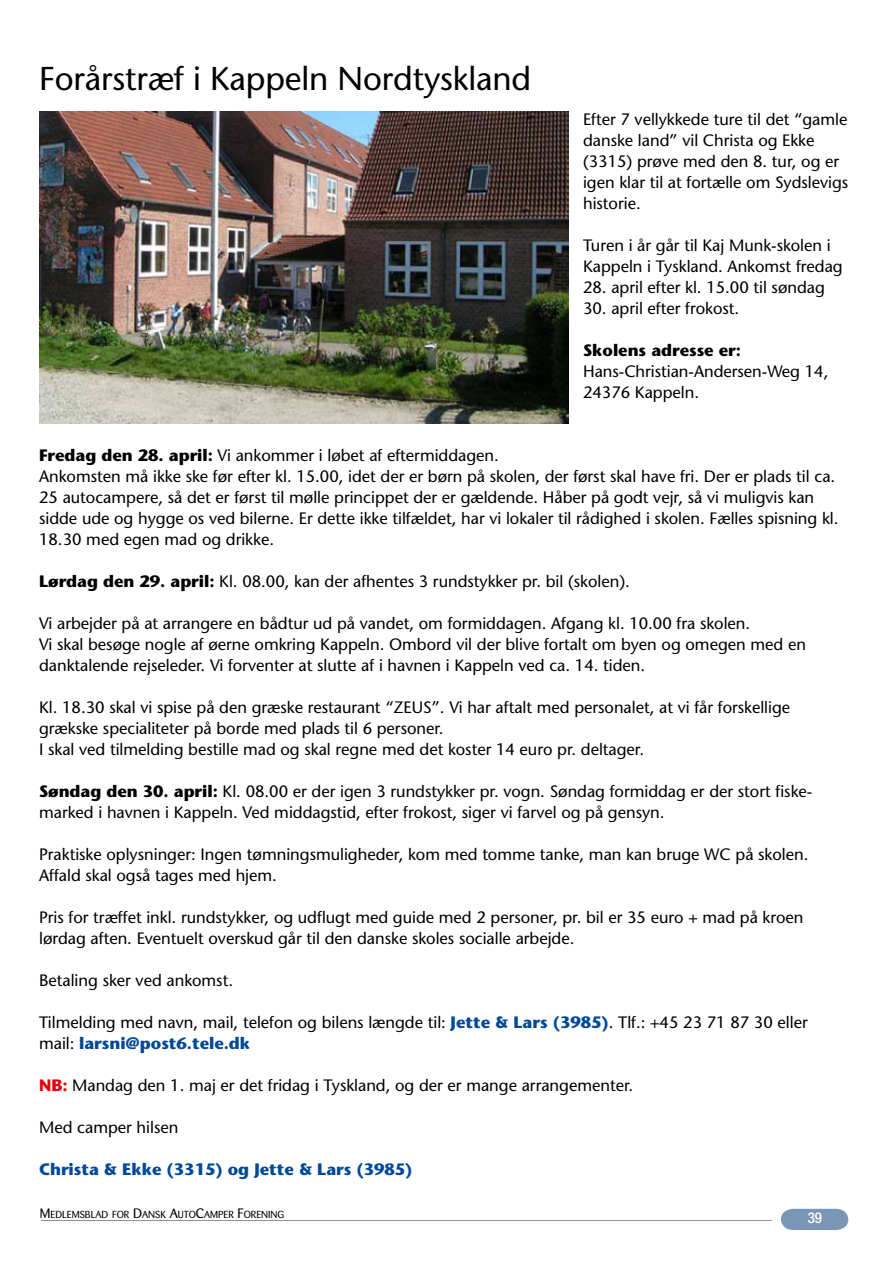
<style>
.page{position:relative;width:893px;height:1263px;background:#fff}
.page>*{position:absolute;margin:0;border:0;box-sizing:border-box;transform-origin:0 0}
.t1{font:33px "Stone Sans";letter-spacing:-.005em;color:#000}
.t2{font:16.5px/21px "Stone Sans";color:#000}
.t3{font:700 16.5px "Stone Sans";color:#004999}
.t4{font:700 16.5px "Stone Sans";color:#000}
.t5{font:500 condensed 15px "Helvetica Neue LT Std";color:#fff}
.t6{font:10.2px "Barmeno";color:#000}
.s1{font-weight:700}
.s2{font-weight:700;color:#004999}
.s3{font-weight:700;color:#e3000c}
.s4{font-size:13.5px}
</style>
<div class="page">
<img style="left:39px;top:111px;width:529px;height:312px">
<svg style="left:781px;top:1209px;width:67px;height:21px"></svg>
<hr style="left:41px;top:1220px;width:731px;height:1px;background:#7b95b6">
<h1 class="t1" style="left:39px;top:58px;width:494px">Forårstræf i Kappeln Nordtyskland</h1>
<p class="t2" style="left:583px;top:109px;width:267px">Efter 7 vellykkede ture til det “gamle danske land” vil Christa og Ekke (3315) prøve med den 8. tur, og er igen klar til at fortælle om Sydslevigs historie.</p>
<p class="t2" style="left:583px;top:235px;width:261px">Turen i år går til Kaj Munk-skolen i<br>Kappeln i Tyskland. Ankomst fredag</p>
<p class="t2" style="left:583px;top:277px;width:243px">28. april efter kl. 15.00 til søndag</p>
<p class="t2" style="left:583px;top:298px;width:158px">30. april efter frokost.</p>
<p class="t4" style="left:583px;top:340px;width:159px">Skolens adresse er:</p>
<p class="t2" style="left:583px;top:361px;width:247px">Hans-Christian-Andersen-Weg 14,<br>24376 Kappeln.</p>
<p class="t2" style="left:39px;top:445px;width:801px"><span class="s1">Fredag den 28. april:</span> Vi ankommer i løbet af eftermiddagen.<br>Ankomsten må ikke ske før efter kl. 15.00, idet der er børn på skolen, der først skal have fri. Der er plads til ca.<br>25 autocampere, så det er først til mølle princippet der er gældende. Håber på godt vejr, så vi muligvis kan sidde ude og hygge os ved bilerne. Er dette ikke tilfældet, har vi lokaler til rådighed i skolen. Fælles spisning kl.<br>18.30 med egen mad og drikke.</p>
<p class="t2" style="left:39px;top:571px;width:592px"><span class="s1">Lørdag den 29. april:</span> Kl. 08.00, kan der afhentes 3 rundstykker pr. bil (skolen).</p>
<p class="t2" style="left:39px;top:613px;width:768px">Vi arbejder på at arrangere en bådtur ud på vandet, om formiddagen. Afgang kl. 10.00 fra skolen.<br>Vi skal besøge nogle af øerne omkring Kappeln. Ombord vil der blive fortalt om byen og omegen med en danktalende rejseleder. Vi forventer at slutte af i havnen i Kappeln ved ca. 14. tiden.</p>
<p class="t2" style="left:39px;top:697px;width:753px">Kl. 18.30 skal vi spise på den græske restaurant “ZEUS”. Vi har aftalt med personalet, at vi får forskellige grækske specialiteter på borde med plads til 6 personer.<br>I skal ved tilmelding bestille mad og skal regne med det koster 14 euro pr. deltager.</p>
<p class="t2" style="left:39px;top:781px;width:775px"><span class="s1">Søndag den 30. april:</span> Kl. 08.00 er der igen 3 rundstykker pr. vogn. Søndag formiddag er der stort fiske&shy;marked i havnen i Kappeln. Ved middagstid, efter frokost, siger vi farvel og på gensyn.</p>
<p class="t2" style="left:39px;top:844px;width:771px">Praktiske oplysninger: Ingen tømningsmuligheder, kom med tomme tanke, man kan bruge WC på skolen.<br>Affald skal også tages med hjem.</p>
<p class="t2" style="left:39px;top:907px;width:766px">Pris for træffet inkl. rundstykker, og udflugt med guide med 2 personer, pr. bil er 35 euro + mad på kroen lørdag aften. Eventuelt overskud går til den danske skoles socialle arbejde.</p>
<p class="t2" style="left:39px;top:970px;width:195px">Betaling sker ved ankomst.</p>
<p class="t2" style="left:39px;top:1012px;width:770px">Tilmelding med navn, mail, telefon og bilens længde til: <span class="s2">Jette &amp; Lars (3985)</span>. Tlf.: +45 23 71 87 30 eller mail: <span class="s2">larsni@post6.tele.dk</span></p>
<p class="t2" style="left:39px;top:1075px;width:596px"><span class="s3">NB:</span> Mandag den 1. maj er det fridag i Tyskland, og der er mange arrangementer.</p>
<p class="t2" style="left:39px;top:1117px;width:141px">Med camper hilsen</p>
<p class="t3" style="left:39px;top:1159px;width:375px">Christa &amp; Ekke (3315) og Jette &amp; Lars (3985)</p>
<p class="t6" style="left:40px;top:1209px;width:246px"><span class="s4">M</span>EDLEMSBLAD FOR <span class="s4">D</span>ANSK <span class="s4">A</span>UTO<span class="s4">C</span>AMPER <span class="s4">F</span>ORENING</p>
<p class="t5" style="left:808px;top:1209px;width:8px">39</p>
</div>
